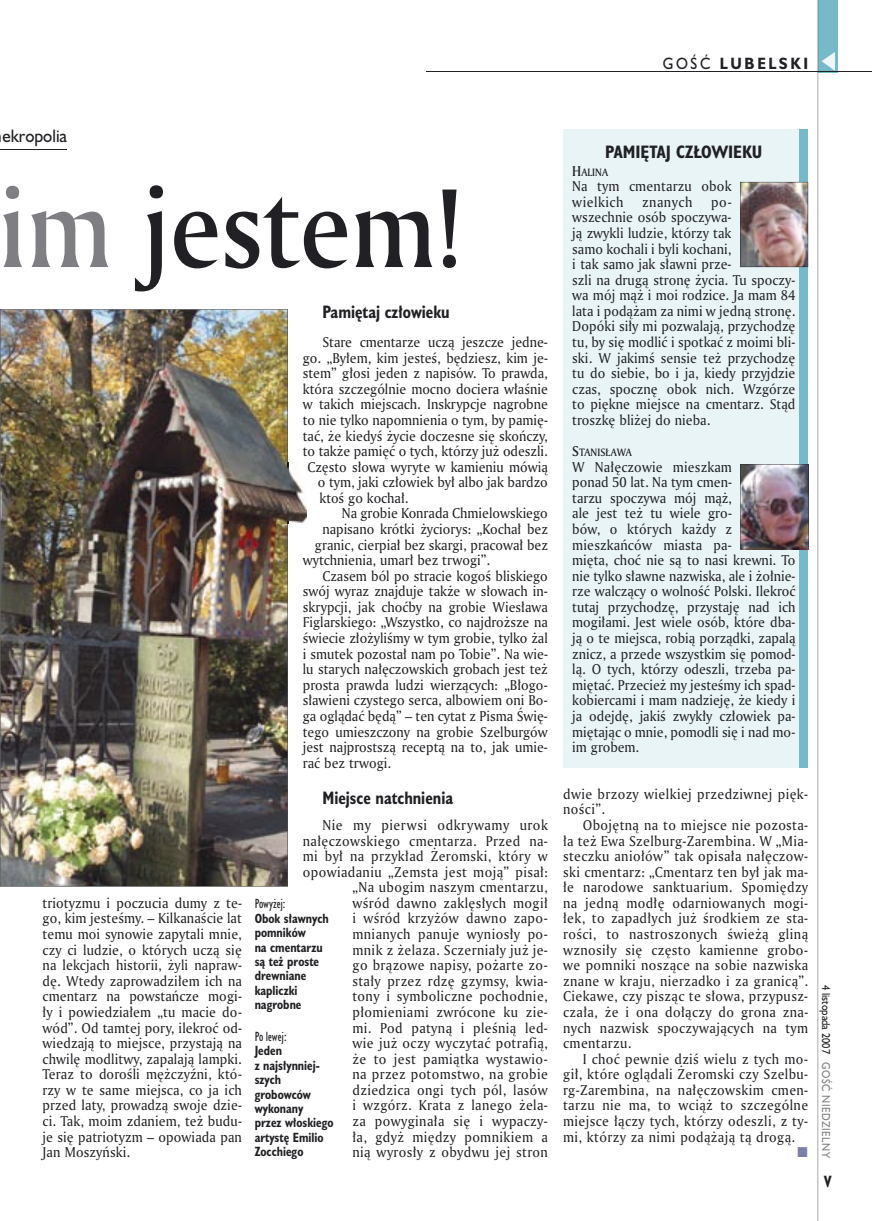
<style>
.page{position:relative;width:872px;height:1221px;background:#fff}
.page>*{position:absolute;margin:0;border:0;box-sizing:border-box;transform-origin:0 0}
.t1{font:108px "Amerigo Md PL";color:#212125;scale:.9 1}
.t2{font:700 16.5px "Humanst 521 Cn PL";color:#212125;scale:.94 1}
.t3{font:700 16.5px "Humanst 521 Cn PL";color:#212125}
.t4{font:16.5px "Humanst 521 PL";color:#212125;scale:.94 1}
.t5{font:700 15px "Humanst 521 PL";letter-spacing:.2em;color:#212125;scale:.9 1}
.t6{font:700 15px "Humanst 521 Cn PL";color:#212125;scale:.94 1}
.t7{font:13.8px/15.6px "Amerigo PL";color:#212125;text-align:justify;scale:.94 1}
.t8{font:13.8px/15.6px "Amerigo PL";letter-spacing:.03em;color:#212125;text-align:right;scale:.94 1}
.t9{font:13.8px "Amerigo PL";letter-spacing:.035em;color:#212125;scale:.94 1}
.t10{font:700 12.3px/14.4px "Humanst 521 Cn PL";color:#212125;scale:.94 1}
.t11{font:12.3px "Humanst 521 Cn PL";color:#212125;scale:.94 1}
.t12{font:10.5px "Humanst 521 PL";letter-spacing:.05em;color:#7f7e83;scale:.9 1}
.t13{font:10.5px "Humanst 521 PL";color:#212125;scale:.9 1}
.t14{font:10.35px "Amerigo Md PL";letter-spacing:.005em;color:#212125;scale:.94 1}
.s1{font-weight:400}
.s2{color:#7f7e83}
.s3{font-size:13.8px}
</style>
<div class="page">
<div style="left:818px;top:0;width:19px;height:72px;background:#76baca"></div>
<svg style="left:821px;top:52px;width:14px;height:19px"></svg>
<hr style="left:425px;top:72px;width:447px;height:1px;background:#212125">
<hr style="left:817px;top:0;width:1px;height:1220px;background:#212125">
<div style="left:563px;top:129px;width:245px;height:638px;background:#e9f4f6"></div>
<div style="left:799px;top:129px;width:8px;height:638px;background:#76baca"></div>
<img style="left:740px;top:182px;width:68px;height:85px">
<img style="left:740px;top:464px;width:68px;height:85px">
<hr style="left:0;top:149px;width:67px;height:1px;background:#212125">
<img style="left:0;top:309px;width:288px;height:577px">
<img style="left:209px;top:462px;width:97px;height:61px">
<img style="left:287px;top:462px;width:2px;height:61px">
<p class="t5" style="left:663px;top:53px;width:163px"><span class="s1">GOŚĆ</span> LUBELSKI</p>
<p class="t4" style="left:2px;top:124px;width:70px">ekropolia</p>
<h1 class="t1" style="left:-2px;top:156px;width:516px"><span class="s2">im</span> jestem!</h1>
<p class="t7" style="left:43px;top:894px;width:214px">triotyzmu i poczucia dumy z te&shy;go, kim jesteśmy. – Kilkanaście lat temu moi synowie zapytali mnie, czy ci ludzie, o których uczą się na lekcjach historii, żyli napraw&shy;dę. Wtedy zaprowadziłem ich na cmentarz na powstańcze mogi&shy;ły i powiedziałem „tu macie do&shy;wód”. Od tamtej pory, ilekroć od&shy;wiedzają to miejsce, przystają na chwilę modlitwy, zapalają lampki.<br>Teraz to dorośli mężczyźni, któ&shy;rzy w te same miejsca, co ja ich przed laty, prowadzą swoje dzie&shy;ci. Tak, moim zdaniem, też budu&shy;je się patriotyzm – opowiada pan Jan Moszyński.</p>
<p class="t2" style="left:322px;top:300px;width:137px">Pamiętaj człowieku</p>
<p class="t7" style="left:322px;top:334px;width:241px">Stare cmentarze uczą jeszcze jedne-</p>
<p class="t7" style="left:303px;top:349px;width:262px">go. „Byłem, kim jesteś, będziesz, kim je-</p>
<p class="t7" style="left:303px;top:365px;width:262px">stem” głosi jeden z napisów. To prawda,</p>
<p class="t7" style="left:303px;top:380px;width:262px">która szczególnie mocno dociera właśnie</p>
<p class="t7" style="left:303px;top:396px;width:262px">w takich miejscach. Inskrypcje nagrobne</p>
<p class="t7" style="left:303px;top:412px;width:262px">to nie tylko napomnienia o tym, by pamię-</p>
<p class="t7" style="left:303px;top:427px;width:262px">tać, że kiedyś życie doczesne się skończy,</p>
<p class="t7" style="left:303px;top:443px;width:262px">to także pamięć o tych, którzy już odeszli.</p>
<p class="t7" style="left:307px;top:458px;width:257px">Często słowa wyryte w kamieniu mówią</p>
<p class="t7" style="left:318px;top:474px;width:246px">o tym, jaki człowiek był albo jak bardzo</p>
<p class="t7" style="left:319px;top:489px;width:96px">ktoś go kochał.</p>
<p class="t7" style="left:342px;top:505px;width:220px">Na grobie Konrada Chmielowskiego</p>
<p class="t7" style="left:322px;top:521px;width:241px">napisano krótki życiorys: „Kochał bez</p>
<p class="t7" style="left:315px;top:536px;width:249px">granic, cierpiał bez skargi, pracował bez</p>
<p class="t7" style="left:303px;top:552px;width:201px">wytchnienia, umarł bez trwogi”.</p>
<p class="t7" style="left:322px;top:567px;width:241px">Czasem ból po stracie kogoś bliskiego</p>
<p class="t7" style="left:303px;top:583px;width:262px">swój wyraz znajduje także w słowach in-</p>
<p class="t7" style="left:303px;top:598px;width:262px">skrypcji, jak choćby na grobie Wiesława</p>
<p class="t7" style="left:303px;top:614px;width:262px">Figlarskiego: „Wszystko, co najdroższe na</p>
<p class="t7" style="left:303px;top:630px;width:262px">świecie złożyliśmy w tym grobie, tylko żal</p>
<p class="t7" style="left:303px;top:645px;width:262px">i smutek pozostał nam po Tobie”. Na wie-</p>
<p class="t7" style="left:303px;top:661px;width:262px">lu starych nałęczowskich grobach jest też</p>
<p class="t7" style="left:303px;top:676px;width:262px">prosta prawda ludzi wierzących: „Błogo-</p>
<p class="t7" style="left:303px;top:692px;width:262px">sławieni czystego serca, albowiem oni Bo-</p>
<p class="t7" style="left:303px;top:707px;width:262px">ga oglądać będą” – ten cytat z Pisma Świę-</p>
<p class="t7" style="left:303px;top:723px;width:262px">tego umieszczony na grobie Szelburgów</p>
<p class="t7" style="left:303px;top:739px;width:262px">jest najprostszą receptą na to, jak umie-</p>
<p class="t7" style="left:303px;top:754px;width:95px">rać bez trwogi.</p>
<p class="t2" style="left:322px;top:786px;width:140px">Miejsce natchnienia</p>
<p class="t8" style="left:303px;top:816px;width:262px">Nie my pierwsi odkrywamy urok nałęczowskiego cmentarza. Przed na&shy;mi był na przykład Żeromski, który w opowiadaniu „Zemsta jest moją” pisał: „Na ubogim naszym cmentarzu,<br>wśród dawno zaklęsłych mogił<br>i wśród krzyżów dawno zapo&shy;mnianych panuje wyniosły po-<br>mnik z żelaza. Sczerniały już je-<br>go brązowe napisy, pożarte zo-<br>stały przez rdzę gzymsy, kwia-<br>tony i symboliczne pochodnie, płomieniami zwrócone ku zie-<br>mi. Pod patyną i pleśnią led-<br>wie już oczy wyczytać potrafią,<br>że to jest pamiątka wystawio-<br>na przez potomstwo, na grobie dziedzica ongi tych pól, lasów<br>i wzgórz. Krata z lanego żela-<br>za powyginała się i wypaczy-<br>ła, gdyż między pomnikiem a<br>nią wyrosły z obydwu jej stron</p>
<p class="t11" style="left:255px;top:895px;width:34px">Powyżej:</p>
<p class="t10" style="left:255px;top:910px;width:80px">Obok sławnych pomników<br>na cmentarzu są też proste drewniane kapliczki nagrobne</p>
<p class="t11" style="left:255px;top:1028px;width:35px">Po lewej:</p>
<p class="t10" style="left:255px;top:1043px;width:86px">Jeden<br>z najsłynniej&shy;szych grobowców wykonany<br>przez włoskiego artystę Emilio<br>Zocchiego</p>
<p class="t3" style="left:605px;top:141px;width:159px">PAMIĘTAJ CZŁOWIEKU</p>
<p class="t14" style="left:572px;top:165px;width:40px"><span class="s3">H</span>ALINA</p>
<p class="t7" style="left:572px;top:178px;width:171px">Na tym cmentarzu obok wielkich</p>
<p class="t9" style="left:642px;top:193px;width:55px">znanych</p>
<p class="t7" style="left:572px;top:194px;width:239px;text-align:left;text-indent:139px">po&shy;wszechnie osób spoczywa-<br>ją zwykli ludzie, którzy tak<br>samo kochali i byli kochani,<br>i tak samo jak sławni prze-<br>szli na drugą stronę życia. Tu spoczy&shy;wa mój mąż i moi rodzice. Ja mam 84 lata i podążam za nimi w jedną stronę.<br>Dopóki siły mi pozwalają, przychodzę tu, by się modlić i spotkać z moimi bli&shy;ski. W jakimś sensie też przychodzę tu do siebie, bo i ja, kiedy przyjdzie czas, spocznę obok nich. Wzgórze to piękne miejsce na cmentarz. Stąd troszkę bliżej do nieba.</p>
<p class="t14" style="left:572px;top:445px;width:65px"><span class="s3">S</span>TANISŁAWA</p>
<p class="t7" style="left:572px;top:458px;width:239px;text-align:left">W Nałęczowie mieszkam<br>ponad 50 lat. Na tym cmen-<br>tarzu spoczywa mój mąż,<br>ale jest też tu wiele gro-<br>bów, o których każdy z mieszkańców miasta pa-<br>mięta, choć nie są to nasi krewni. To nie tylko sławne nazwiska, ale i żołnie&shy;rze walczący o wolność Polski. Ilekroć tutaj przychodzę, przystaję nad ich mogiłami. Jest wiele osób, które dba&shy;ją o te miejsca, robią porządki, zapalą znicz, a przede wszystkim się pomod&shy;lą. O tych, którzy odeszli, trzeba pa&shy;miętać. Przecież my jesteśmy ich spad&shy;kobiercami i mam nadzieję, że kiedy i ja odejdę, jakiś zwykły człowiek pa&shy;miętając o mnie, pomodli się i nad mo&shy;im grobem.</p>
<p class="t8" style="left:563px;top:785px;width:262px;text-align:left">dwie brzozy wielkiej przedziwnej pięk&shy;ności”.</p>
<p class="t7" style="left:563px;top:816px;width:262px;text-indent:20px">Obojętną na to miejsce nie pozosta&shy;ła też Ewa Szelburg-Zarembina. W „Mia&shy;steczku aniołów” tak opisała nałęczow&shy;ski cmentarz: „Cmentarz ten był jak ma&shy;łe narodowe sanktuarium. Spomiędzy na jedną modłę odarniowanych mogi&shy;łek, to zapadłych już środkiem ze sta&shy;rości, to nastroszonych świeżą gliną wznosiły się często kamienne grobo&shy;we pomniki noszące na sobie nazwiska znane w kraju, nierzadko i za granicą”.<br>Ciekawe, czy pisząc te słowa, przypusz&shy;czała, że i ona dołączy do grona zna&shy;nych nazwisk spoczywających na tym cmentarzu.</p>
<p class="t7" style="left:563px;top:1050px;width:262px;text-indent:20px">I choć pewnie dziś wielu z tych mo&shy;gił, które oglądali Żeromski czy Szelbu&shy;rg-Zarembina, na nałęczowskim cmen&shy;tarzu nie ma, to wciąż to szczególne miejsce łączy tych, którzy odeszli, z ty&shy;mi, którzy za nimi podążają tą drogą.</p>
<p class="t13" style="left:833px;top:984px;width:78px;rotate:90deg">4 listopada 2007</p>
<p class="t12" style="left:833px;top:1062px;width:108px;rotate:90deg">GOŚĆ NIEDZIELNY</p>
<p class="t6" style="left:824px;top:1171px;width:9px">V</p>
</div>
